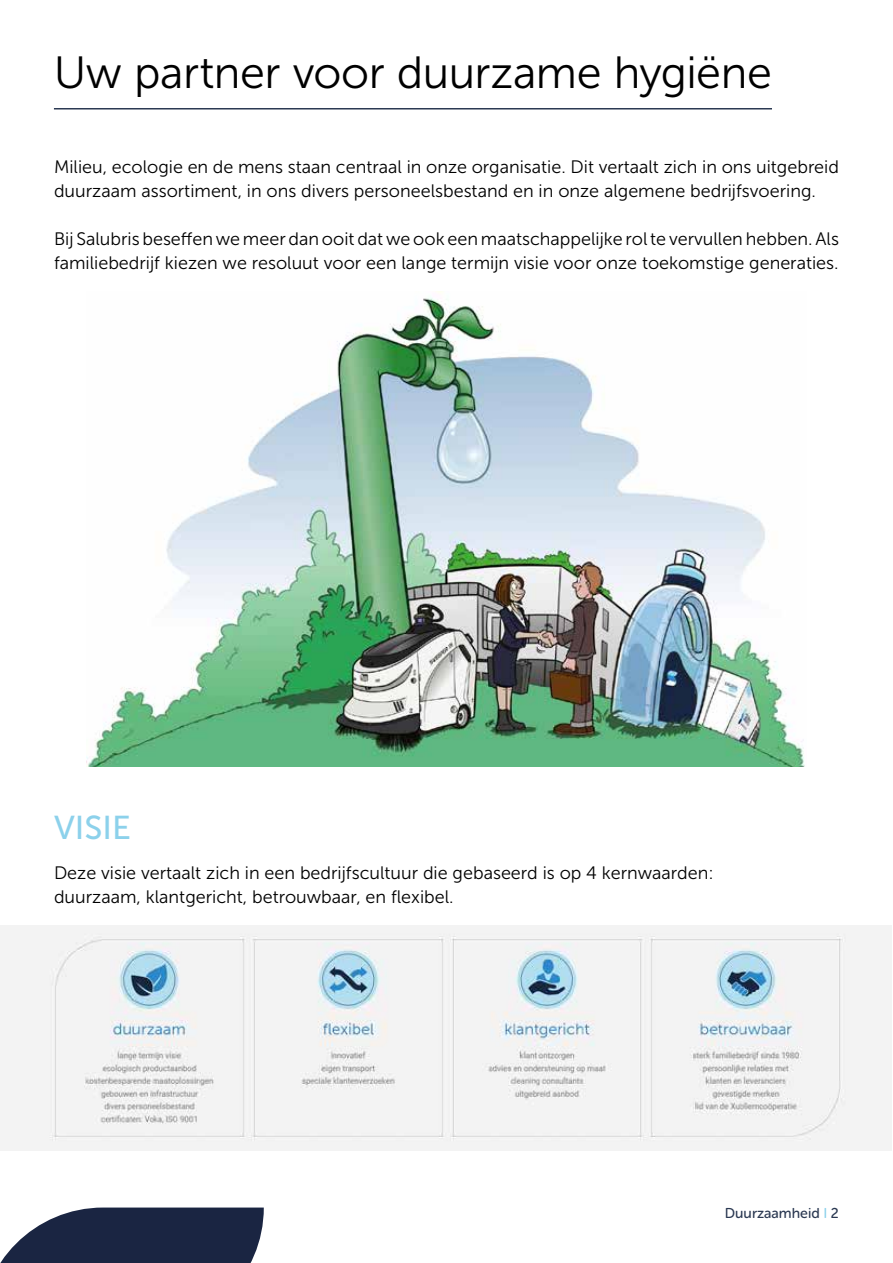
<style>
.page{position:relative;width:893px;height:1263px;background:#fff}
.page>*{position:absolute;margin:0;border:0;box-sizing:border-box;transform-origin:0 0}
.t1{font:45px "Museo Sans 300";letter-spacing:-.01em;color:#000}
.t2{font:33px "Museo Sans 500";color:#8cd1eb}
.t3{font:18px/24px "Museo Sans 300";color:#000}
.t4{font:14.25px "Museo Sans Rounded 500";color:#2b3952}
.s1{color:#8cd1eb}
</style>
<div class="page">
<svg style="left:0;top:1207px;width:264px;height:56px;background:#3a445c"></svg>
<div style="left:1px;top:925px;width:891px;height:225px;background:#f3f3f3"></div>
<hr style="left:54px;top:108px;width:718px;height:2px;background:#2b3952">
<img style="left:86px;top:291px;width:719px;height:476px">
<img style="left:54px;top:936px;width:787px;height:203px">
<h1 class="t1" style="left:54px;top:48px;width:720px">Uw partner voor duurzame hygiëne</h1>
<p class="t3" style="left:54px;top:155px;width:786px">Milieu, ecologie en de mens staan centraal in onze organisatie. Dit vertaalt zich in ons uitgebreid duurzaam assortiment, in ons divers personeelsbestand en in onze algemene bedrijfsvoering.</p>
<p class="t3" style="left:54px;top:227px;width:786px">Bij Salubris beseffen we meer dan ooit dat we ook een maatschappelijke rol te vervullen hebben. Als familiebedrijf kiezen we resoluut voor een lange termijn visie voor onze toekomstige generaties.</p>
<h2 class="t2" style="left:54px;top:809px;width:78px">VISIE</h2>
<p class="t3" style="left:54px;top:861px;width:661px">Deze visie vertaalt zich in een bedrijfscultuur die gebaseerd is op 4 kernwaarden: duurzaam, klantgericht, betrouwbaar, en flexibel.</p>
<p class="t4" style="left:725px;top:1205px;width:115px">Duurzaamheid <span class="s1">I</span> 2</p>
</div>
